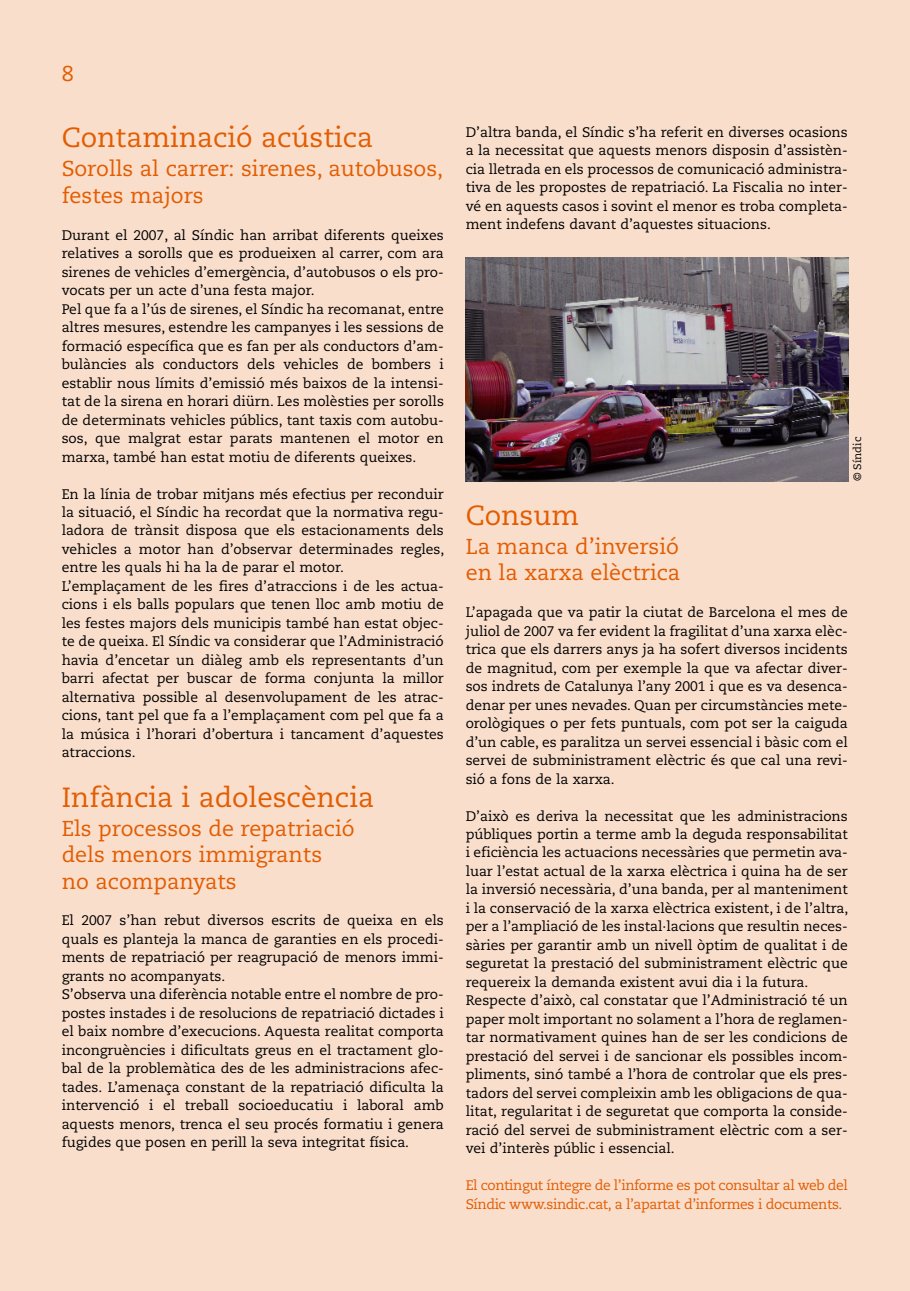
<style>
.page{position:relative;width:910px;height:1291px;background:#f9decc}
.page>*{position:absolute;margin:0;border:0;box-sizing:border-box;transform-origin:0 0}
.t1{font:27.65px "Caecilia";color:#e35c00}
.t2{font:21.53px/26.4px "Caecilia";color:#e35c00}
.t3{font:13.83px/18.6px "Caecilia";color:#000}
.t4{font:13.83px/18.6px "Caecilia";letter-spacing:-.03em;color:#e35c00}
.t5{font:10.85px "Caecilia";color:#000}
</style>
<div class="page">
<img style="left:466px;top:258px;width:382px;height:224px">
<h2 class="t2" style="left:62px;top:62px;width:13px">8</h2>
<h1 class="t1" style="left:62px;top:126px;width:313px">Contaminació acústica</h1>
<h2 class="t2" style="left:62px;top:158px;width:383px">Sorolls al carrer: sirenes, autobusos, festes majors</h2>
<p class="t3" style="left:62px;top:227px;width:384px">Durant el 2007, al Síndic han arribat diferents queixes relatives a sorolls que es produeixen al carrer, com ara sirenes de vehicles d’emergència, d’autobusos o els pro&shy;vocats per un acte d’una festa major.<br>Pel que fa a l’ús de sirenes, el Síndic ha recomanat, entre altres mesures, estendre les campanyes i les sessions de formació específica que es fan per als conductors d’am&shy;bulàncies als conductors dels vehicles de bombers i establir nous límits d’emissió més baixos de la intensi&shy;tat de la sirena en horari diürn. Les molèsties per sorolls de determinats vehicles públics, tant taxis com autobu&shy;sos, que malgrat estar parats mantenen el motor en marxa, també han estat motiu de diferents queixes.</p>
<p class="t3" style="left:62px;top:486px;width:384px">En la línia de trobar mitjans més efectius per reconduir la situació, el Síndic ha recordat que la normativa regu&shy;ladora de trànsit disposa que els estacionaments dels vehicles a motor han d’observar determinades regles, entre les quals hi ha la de parar el motor.<br>L’emplaçament de les fires d’atraccions i de les actua&shy;cions i els balls populars que tenen lloc amb motiu de les festes majors dels municipis també han estat objec&shy;te de queixa. El Síndic va considerar que l’Administració havia d’encetar un diàleg amb els representants d’un barri afectat per buscar de forma conjunta la millor alternativa possible al desenvolupament de les atrac&shy;cions, tant pel que fa a l’emplaçament com pel que fa a la música i l’horari d’obertura i tancament d’aquestes atraccions.</p>
<h1 class="t1" style="left:62px;top:785px;width:314px">Infància i adolescència</h1>
<h2 class="t2" style="left:62px;top:817px;width:294px">Els processos de repatriació dels menors immigrants<br>no acompanyats</h2>
<p class="t3" style="left:62px;top:913px;width:384px">El 2007 s’han rebut diversos escrits de queixa en els quals es planteja la manca de garanties en els procedi&shy;ments de repatriació per reagrupació de menors immi&shy;grants no acompanyats.<br>S’observa una diferència notable entre el nombre de pro&shy;postes instades i de resolucions de repatriació dictades i el baix nombre d’execucions. Aquesta realitat comporta incongruències i dificultats greus en el tractament glo&shy;bal de la problemàtica des de les administracions afec&shy;tades. L’amenaça constant de la repatriació dificulta la intervenció i el treball socioeducatiu i laboral amb aquests menors, trenca el seu procés formatiu i genera fugides que posen en perill la seva integritat física.</p>
<p class="t3" style="left:465px;top:124px;width:384px;text-align:justify">D’altra banda, el Síndic s’ha referit en diverses ocasions a la necessitat que aquests menors disposin d’assistèn&shy;cia lletrada en els processos de comunicació administra&shy;tiva de les propostes de repatriació. La Fiscalia no inter&shy;vé en aquests casos i sovint el menor es troba completa&shy;ment indefens davant d’aquestes situacions.</p>
<p class="t5" style="left:852px;top:481px;width:46px;rotate:-90deg">© Síndic</p>
<h1 class="t1" style="left:465px;top:503px;width:115px">Consum</h1>
<h2 class="t2" style="left:465px;top:535px;width:216px">La manca d’inversió en la xarxa elèctrica</h2>
<p class="t3" style="left:465px;top:604px;width:383px;text-align:justify">L’apagada que va patir la ciutat de Barcelona el mes de juliol de 2007 va fer evident la fragilitat d’una xarxa elèc&shy;trica que els darrers anys ja ha sofert diversos incidents de magnitud, com per exemple la que va afectar diver&shy;sos indrets de Catalunya l’any 2001 i que es va desenca&shy;denar per unes nevades. Quan per circumstàncies mete&shy;orològiques o per fets puntuals, com pot ser la caiguda d’un cable, es paralitza un servei essencial i bàsic com el servei de subministrament elèctric és que cal una revi&shy;sió a fons de la xarxa.</p>
<p class="t3" style="left:465px;top:808px;width:384px">D’això es deriva la necessitat que les administracions públiques portin a terme amb la deguda responsabilitat i eficiència les actuacions necessàries que permetin ava&shy;luar l’estat actual de la xarxa elèctrica i quina ha de ser la inversió necessària, d’una banda, per al manteniment i la conservació de la xarxa elèctrica existent, i de l’altra, per a l’ampliació de les instal·lacions que resultin neces&shy;sàries per garantir amb un nivell òptim de qualitat i de seguretat la prestació del subministrament elèctric que requereix la demanda existent avui dia i la futura.<br>Respecte d’això, cal constatar que l’Administració té un paper molt important no solament a l’hora de reglamen&shy;tar normativament quines han de ser les condicions de prestació del servei i de sancionar els possibles incom&shy;pliments, sinó també a l’hora de controlar que els pres&shy;tadors del servei compleixin amb les obligacions de qua&shy;litat, regularitat i de seguretat que comporta la conside&shy;ració del servei de subministrament elèctric com a ser&shy;vei d’interès públic i essencial.</p>
<p class="t4" style="left:465px;top:1177px;width:383px">El contingut íntegre de l’informe es pot consultar al web del<br>Síndic www.sindic.cat, a l’apartat d’informes i documents.</p>
</div>
